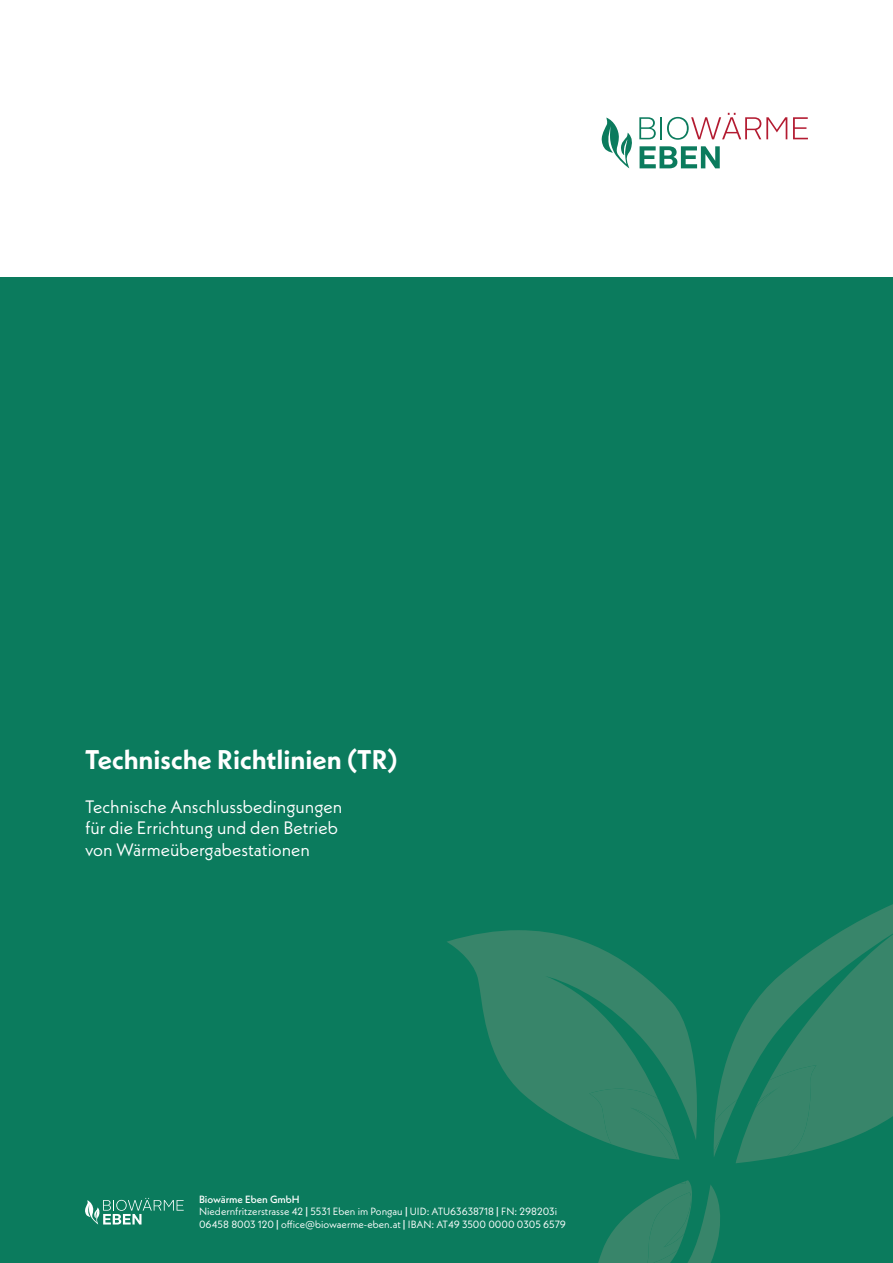
<style>
.page{position:relative;width:893px;height:1263px;background:#fff}
.page>*{position:absolute;margin:0;border:0;box-sizing:border-box;transform-origin:0 0}
.t1{font:700 27px "Neue Kabel";color:#fff}
.t2{font:18px/21.6px "Neue Kabel";color:#fff}
.t3{font:10.5px/12.6px "Neue Kabel";color:#fff}
.s1{font-weight:500}
</style>
<div class="page">
<div style="left:0;top:277px;width:893px;height:986px;background:#0b7b5d"></div>
<svg style="left:639px;top:117px;width:17px;height:22px"></svg>
<hr style="left:660px;top:117px;width:2px;height:22px;background:#0b7b5d">
<svg style="left:667px;top:113px;width:120px;height:27px"></svg>
<svg style="left:793px;top:117px;width:15px;height:22px"></svg>
<svg style="left:640px;top:146px;width:80px;height:22px"></svg>
<svg style="left:602px;top:118px;width:30px;height:50px"></svg>
<svg style="left:85px;top:1198px;width:99px;height:26px"></svg>
<svg style="left:725px;top:904px;width:168px;height:245px;fill:#38856a"></svg>
<svg style="left:447px;top:930px;width:248px;height:205px;fill:#38856a"></svg>
<svg style="left:589px;top:1065px;width:227px;height:198px"></svg>
<h1 class="t1" style="left:85px;top:743px;width:314px">Technische Richtlinien (TR)</h1>
<h2 class="t2" style="left:85px;top:795px;width:259px">Technische Anschlussbedingungen für die Errichtung und den Betrieb von Wärmeübergabestationen</h2>
<p class="t3" style="left:199px;top:1192px;width:368px"><span class="s1">Biowärme Eben GmbH<br></span>Niedernfritzerstrasse 42 <span class="s1">|</span> 5531 Eben im Pongau <span class="s1">|</span> UID: ATU63638718 <span class="s1">|</span> FN: 298203i<br>06458 8003 120 <span class="s1">|</span> office@biowaerme-eben.at <span class="s1">|</span> IBAN: AT49 3500 0000 0305 6579</p>
</div>
